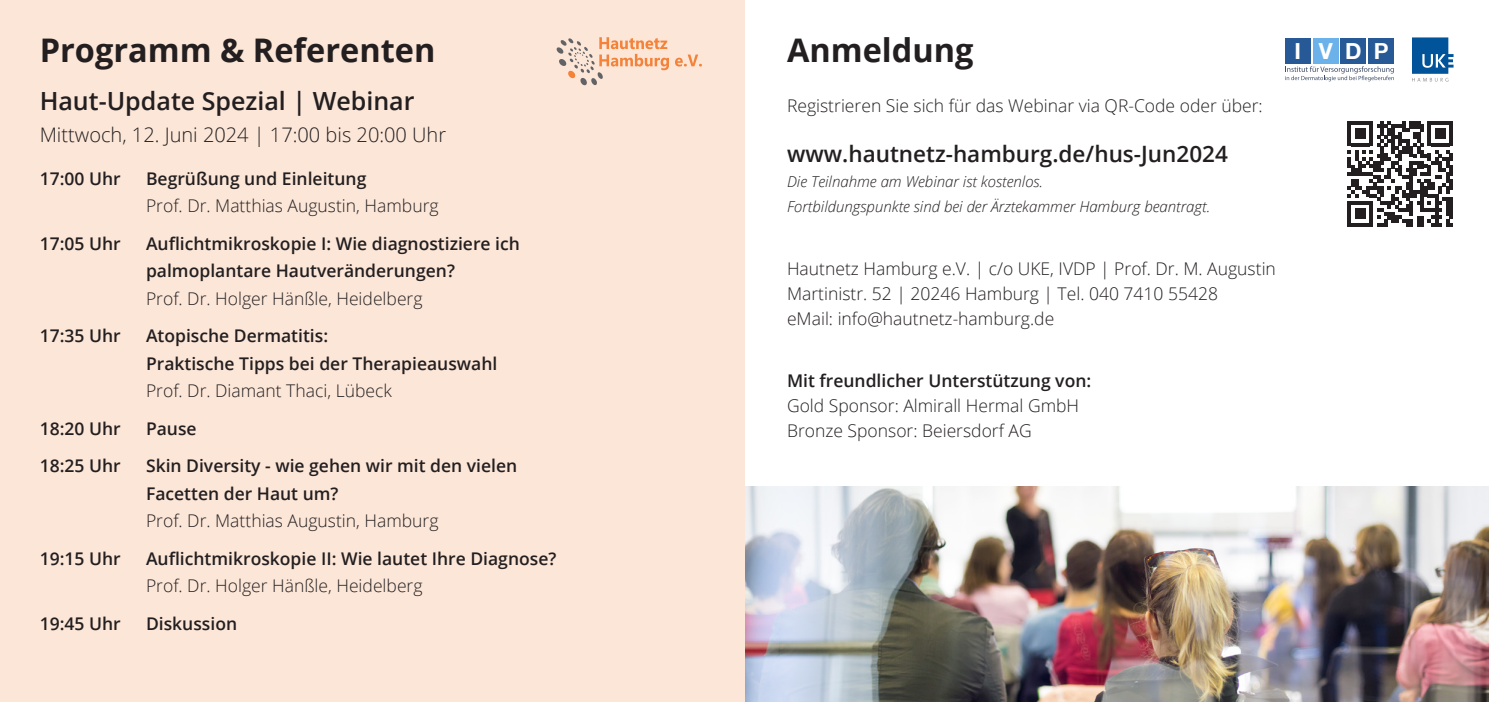
<style>
.page{position:relative;width:1489px;height:702px;background:#fff}
.page>*{position:absolute;margin:0;border:0;box-sizing:border-box;transform-origin:0 0}
.t1{font:700 32.5px "Open Sans";color:#231f20}
.t2{font:600 25px "Open Sans";color:#231f20}
.t3{font:600 22.5px "Open Sans";color:#231f20}
.t4{font:700 22.25px "Helvetica Neue LT Com";color:#fff}
.t5{font:300 20px "Open Sans";color:#231f20}
.t6{font:300 17.5px/25px "Open Sans";color:#231f20}
.t7{font:600 17.5px/27.5px "Open Sans";color:#231f20}
.t8{font:italic 300 15px/25px "Open Sans";color:#231f20}
</style>
<div class="page">
<img style="left:745px;top:486px;width:743px;height:216px">
<svg style="left:1347px;top:121px;width:105px;height:105px"></svg>
<div style="left:0;top:0;width:744px;height:702px;background:#fce6d8"></div>
<div style="left:1285px;top:38px;width:25px;height:25px;background:#265996"></div>
<div style="left:1312px;top:38px;width:26px;height:25px;background:#6bb1ea"></div>
<div style="left:1340px;top:38px;width:25px;height:25px;background:#265996"></div>
<div style="left:1368px;top:38px;width:25px;height:25px;background:#265996"></div>
<svg style="left:1285px;top:66px;width:108px;height:15px"></svg>
<svg style="left:1412px;top:37px;width:41px;height:45px"></svg>
<svg style="left:556px;top:37px;width:113px;height:49px"></svg>
<svg style="left:675px;top:55px;width:27px;height:11px"></svg>
<h1 class="t1" style="left:40px;top:27px;width:397px">Programm &amp; Referenten</h1>
<h2 class="t2" style="left:40px;top:83px;width:376px">Haut-Update Spezial | Webinar</h2>
<p class="t5" style="left:40px;top:121px;width:408px">Mittwoch, 12. Juni 2024 | 17:00 bis 20:00 Uhr</p>
<p class="t7" style="left:40px;top:164px;width:82px">17:00 Uhr</p>
<p class="t7" style="left:146px;top:164px;width:222px">Begrüßung und Einleitung</p>
<p class="t6" style="left:146px;top:193px;width:294px">Prof. Dr. Matthias Augustin, Hamburg</p>
<p class="t7" style="left:40px;top:229px;width:82px">17:05 Uhr</p>
<p class="t7" style="left:146px;top:229px;width:375px">Auflichtmikroskopie I: Wie diagnostiziere ich palmoplantare Hautveränderungen?</p>
<p class="t6" style="left:146px;top:285px;width:278px">Prof. Dr. Holger Hänßle, Heidelberg</p>
<p class="t7" style="left:40px;top:322px;width:82px">17:35 Uhr</p>
<p class="t7" style="left:146px;top:322px;width:353px">Atopische Dermatitis:<br>Praktische Tipps bei der Therapieauswahl</p>
<p class="t6" style="left:146px;top:378px;width:247px">Prof. Dr. Diamant Thaci, Lübeck</p>
<p class="t7" style="left:40px;top:414px;width:82px">18:20 Uhr</p>
<p class="t7" style="left:146px;top:414px;width:52px">Pause</p>
<p class="t7" style="left:40px;top:452px;width:82px">18:25 Uhr</p>
<p class="t7" style="left:146px;top:452px;width:373px">Skin Diversity - wie gehen wir mit den vielen<br>Facetten der Haut um?</p>
<p class="t6" style="left:146px;top:508px;width:294px">Prof. Dr. Matthias Augustin, Hamburg</p>
<p class="t7" style="left:40px;top:544px;width:82px">19:15 Uhr</p>
<p class="t7" style="left:146px;top:544px;width:412px">Auflichtmikroskopie II: Wie lautet Ihre Diagnose?</p>
<p class="t6" style="left:146px;top:573px;width:278px">Prof. Dr. Holger Hänßle, Heidelberg</p>
<p class="t7" style="left:40px;top:609px;width:82px">19:45 Uhr</p>
<p class="t7" style="left:146px;top:609px;width:93px">Diskussion</p>
<h1 class="t1" style="left:787px;top:27px;width:188px">Anmeldung</h1>
<p class="t6" style="left:787px;top:93px;width:477px">Registrieren Sie sich für das Webinar via QR-Code oder über:</p>
<p class="t3" style="left:787px;top:138px;width:442px">www.hautnetz-hamburg.de/hus-Jun2024</p>
<p class="t8" style="left:787px;top:169px;width:425px">Die Teilnahme am Webinar ist kostenlos.<br>Fortbildungspunkte sind bei der Ärztekammer Hamburg beantragt.</p>
<p class="t6" style="left:787px;top:255px;width:490px">Hautnetz Hamburg e.V. | c/o UKE, IVDP | Prof. Dr. M. Augustin<br>Martinistr. 52 | 20246 Hamburg | Tel. 040 7410 55428<br>eMail: info@hautnetz-hamburg.de</p>
<p class="t7" style="left:787px;top:367px;width:306px">Mit freundlicher Unterstützung von:</p>
<p class="t6" style="left:787px;top:393px;width:294px">Gold Sponsor: Almirall Hermal GmbH<br>Bronze Sponsor: Beiersdorf AG</p>
<p class="t4" style="left:1294px;top:37px;width:95px">I VDP</p>
</div>
